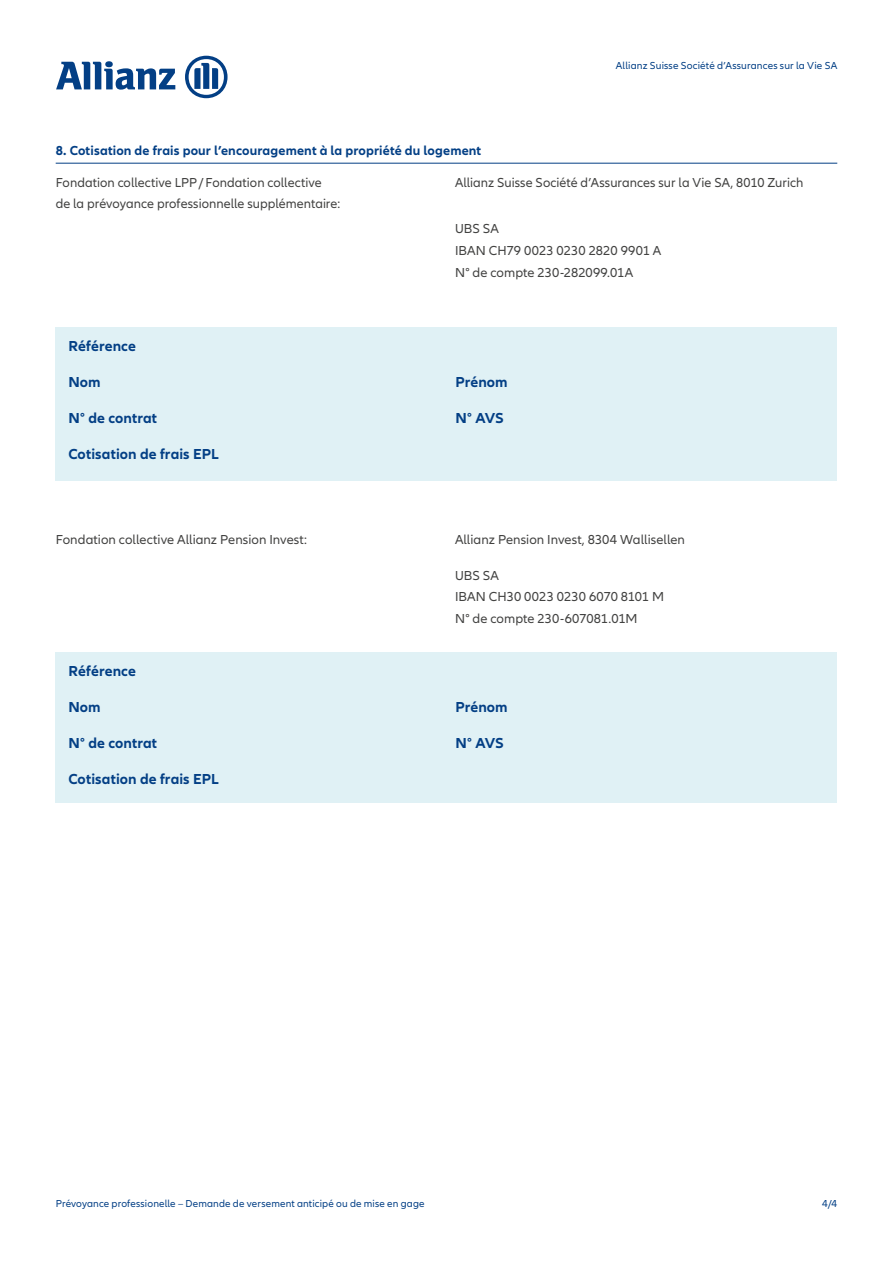
<style>
.page{position:relative;width:893px;height:1263px;background:#fff}
.page>*{position:absolute;margin:0;border:0;box-sizing:border-box;transform-origin:0 0}
.t1{font:700 15px "Allianz Neo";letter-spacing:.005em;color:#033f85}
._03_Copy_10_19{font:13.5px "Allianz Neo";letter-spacing:.005em;color:#424241}
._02_Untertitel{font:700 13.5px "Allianz Neo";letter-spacing:.01em;color:#033f85}
.t2{font:10.5px "Allianz Neo";letter-spacing:.015em;color:#033f85}
</style>
<div class="page">
<svg style="left:56px;top:61px;width:119px;height:29px"></svg>
<svg style="left:185px;top:56px;width:43px;height:42px"></svg>
<hr style="left:56px;top:163px;width:781px;height:1px;background:#033f85">
<div style="left:56px;top:327px;width:781px;height:154px;background:#e0f1f5"></div>
<div style="left:56px;top:652px;width:781px;height:151px;background:#e0f1f5"></div>
<p class="t2" style="left:616px;top:59px;width:223px">Allianz Suisse Société d’Assurances sur la Vie SA</p>
<p class="_02_Untertitel" style="left:56px;top:143px;width:427px">8. Cotisation de frais pour l’encouragement à la propriété du logement</p>
<p class="_03_Copy_10_19" style="left:56px;top:174px;width:267px">Fondation collective LPP/Fondation collective</p>
<p class="_03_Copy_10_19" style="left:455px;top:174px;width:350px">Allianz Suisse Société d’Assurances sur la Vie SA, 8010 Zurich</p>
<p class="_03_Copy_10_19" style="left:56px;top:195px;width:286px">de la prévoyance professionnelle supplémentaire:</p>
<p class="_03_Copy_10_19" style="left:455px;top:221px;width:45px">UBS SA</p>
<p class="_03_Copy_10_19" style="left:455px;top:243px;width:208px">IBAN CH79 0023 0230 2820 9901 A</p>
<p class="_03_Copy_10_19" style="left:455px;top:264px;width:180px">N° de compte 230-282099.01A</p>
<p class="t1" style="left:68px;top:338px;width:69px">Référence</p>
<p class="t1" style="left:68px;top:374px;width:34px">Nom</p>
<p class="t1" style="left:455px;top:374px;width:54px">Prénom</p>
<p class="t1" style="left:68px;top:410px;width:90px">N° de contrat</p>
<p class="t1" style="left:455px;top:410px;width:50px">N° AVS</p>
<p class="t1" style="left:68px;top:446px;width:152px">Cotisation de frais EPL</p>
<p class="_03_Copy_10_19" style="left:56px;top:532px;width:253px">Fondation collective Allianz Pension Invest:</p>
<p class="_03_Copy_10_19" style="left:455px;top:532px;width:231px">Allianz Pension Invest, 8304 Wallisellen</p>
<p class="_03_Copy_10_19" style="left:455px;top:568px;width:45px">UBS SA</p>
<p class="_03_Copy_10_19" style="left:455px;top:589px;width:211px">IBAN CH30 0023 0230 6070 8101 M</p>
<p class="_03_Copy_10_19" style="left:455px;top:611px;width:184px">N° de compte 230-607081.01M</p>
<p class="t1" style="left:68px;top:662px;width:69px">Référence</p>
<p class="t1" style="left:68px;top:698px;width:34px">Nom</p>
<p class="t1" style="left:455px;top:698px;width:54px">Prénom</p>
<p class="t1" style="left:68px;top:734px;width:90px">N° de contrat</p>
<p class="t1" style="left:455px;top:734px;width:50px">N° AVS</p>
<p class="t1" style="left:68px;top:770px;width:152px">Cotisation de frais EPL</p>
<p class="t2" style="left:56px;top:1198px;width:370px">Prévoyance professionelle – Demande de versement anticipé ou de mise en gage</p>
<p class="t2" style="left:822px;top:1198px;width:17px">4/4</p>
</div>
